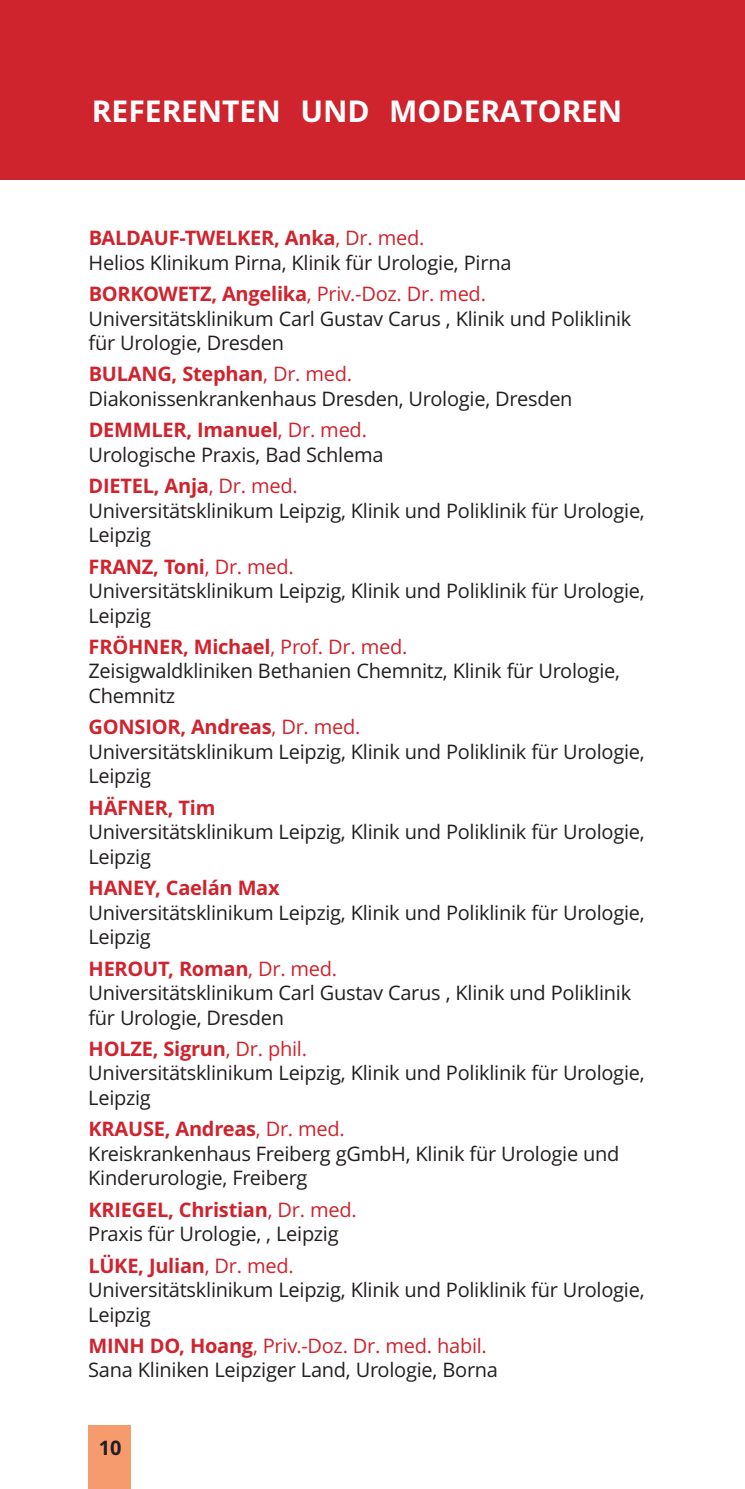
<style>
.page{position:relative;width:745px;height:1489px;background:#fff}
.page>*{position:absolute;margin:0;border:0;box-sizing:border-box;transform-origin:0 0}
.t1{font:700 30px "Open Sans";color:#fff}
.t2{font:20px/24.5px "Open Sans";letter-spacing:-.015em;color:#231f20}
.t3{font:700 20px "Open Sans";letter-spacing:-.015em;color:#cf232d}
.t4{font:20px "Open Sans";letter-spacing:-.015em;color:#cf232d}
.t5{font:700 20px "Open Sans";color:#231f20}
.s1{font-weight:400}
.s2{font-weight:700}
</style>
<div class="page">
<div style="left:0;top:0;width:744px;height:180px;background:#cf232d"></div>
<div style="left:89px;top:1424px;width:42px;height:64px;background:#f59b6e"></div>
<h1 class="t1" style="left:92px;top:99px;width:531px">REFERENTEN UND MODERATOREN</h1>
<p class="t3" style="left:89px;top:230px;width:337px">BALDAUF-TWELKER, Anka<span class="s1">, Dr. med.</span></p>
<p class="t3" style="left:89px;top:286px;width:398px">BORKOWETZ, Angelika<span class="s1">, Priv.-Doz. Dr. med.</span></p>
<p class="t2" style="left:88px;top:252px;width:424px">Helios Klinikum Pirna, Klinik für Urologie, Pirna</p>
<p class="t2" style="left:88px;top:308px;width:544px">Universitätsklinikum Carl Gustav Carus , Klinik und Poliklinik für Urologie, Dresden</p>
<p class="t2" style="left:88px;top:388px;width:485px">Diakonissenkrankenhaus Dresden, Urologie, Dresden</p>
<p class="t2" style="left:88px;top:444px;width:296px">Urologische Praxis, Bad Schlema</p>
<p class="t2" style="left:88px;top:500px;width:557px">Universitätsklinikum Leipzig, Klinik und Poliklinik für Urologie,<br>Leipzig</p>
<p class="t2" style="left:88px;top:580px;width:557px">Universitätsklinikum Leipzig, Klinik und Poliklinik für Urologie,<br>Leipzig</p>
<p class="t2" style="left:88px;top:661px;width:532px">Zeisigwaldkliniken Bethanien Chemnitz, Klinik für Urologie,<br>Chemnitz</p>
<p class="t3" style="left:89px;top:366px;width:265px">BULANG, Stephan<span class="s1">, Dr. med.</span></p>
<p class="t3" style="left:89px;top:422px;width:279px">DEMMLER, Imanuel<span class="s1">, Dr. med.</span></p>
<p class="t3" style="left:89px;top:478px;width:210px">DIETEL, Anja<span class="s1">, Dr. med.</span></p>
<p class="t3" style="left:89px;top:558px;width:206px">FRANZ, Toni<span class="s1">, Dr. med.</span></p>
<p class="t3" style="left:89px;top:638px;width:320px">FRÖHNER, Michael<span class="s1">, Prof. Dr. med.</span></p>
<p class="t3" style="left:89px;top:719px;width:273px">GONSIOR, Andreas<span class="s1">, Dr. med.</span></p>
<p class="t2" style="left:88px;top:741px;width:557px">Universitätsklinikum Leipzig, Klinik und Poliklinik für Urologie,<br>Leipzig</p>
<p class="t2" style="left:88px;top:821px;width:557px">Universitätsklinikum Leipzig, Klinik und Poliklinik für Urologie,<br>Leipzig</p>
<p class="t2" style="left:88px;top:902px;width:557px">Universitätsklinikum Leipzig, Klinik und Poliklinik für Urologie,<br>Leipzig</p>
<p class="t2" style="left:88px;top:982px;width:544px">Universitätsklinikum Carl Gustav Carus , Klinik und Poliklinik für Urologie, Dresden</p>
<p class="t2" style="left:88px;top:1062px;width:557px">Universitätsklinikum Leipzig, Klinik und Poliklinik für Urologie,<br>Leipzig</p>
<p class="t2" style="left:88px;top:1143px;width:532px">Kreiskrankenhaus Freiberg gGmbH, Klinik für Urologie und<br>Kinderurologie, Freiberg</p>
<p class="t2" style="left:88px;top:1223px;width:252px">Praxis für Urologie, , Leipzig</p>
<p class="t2" style="left:88px;top:1279px;width:557px">Universitätsklinikum Leipzig, Klinik und Poliklinik für Urologie,<br>Leipzig</p>
<p class="t2" style="left:88px;top:1359px;width:411px">Sana Kliniken Leipziger Land, Urologie, Borna</p>
<p class="t3" style="left:89px;top:799px;width:128px">HÄFNER, Tim</p>
<p class="t3" style="left:89px;top:879px;width:192px">HANEY, Caelán Max</p>
<p class="t3" style="left:89px;top:960px;width:250px">HEROUT, Roman<span class="s1">, Dr. med.</span></p>
<p class="t3" style="left:89px;top:1040px;width:220px">HOLZE, Sigrun<span class="s1">, Dr. phil.</span></p>
<p class="t3" style="left:89px;top:1120px;width:258px">KRAUSE, Andreas<span class="s1">, Dr. med.</span></p>
<p class="t3" style="left:88px;top:1201px;width:269px">KRIEGEL, Christian<span class="s1">, Dr. med.</span></p>
<p class="t3" style="left:88px;top:1257px;width:206px">LÜKE, Julian<span class="s1">, Dr. med.</span></p>
<p class="t4" style="left:88px;top:1337px;width:399px"><span class="s2">MINH DO, Hoang</span>, Priv.-Doz. Dr. med. habil.</p>
<p class="t5" style="left:99px;top:1439px;width:24px">10</p>
</div>
